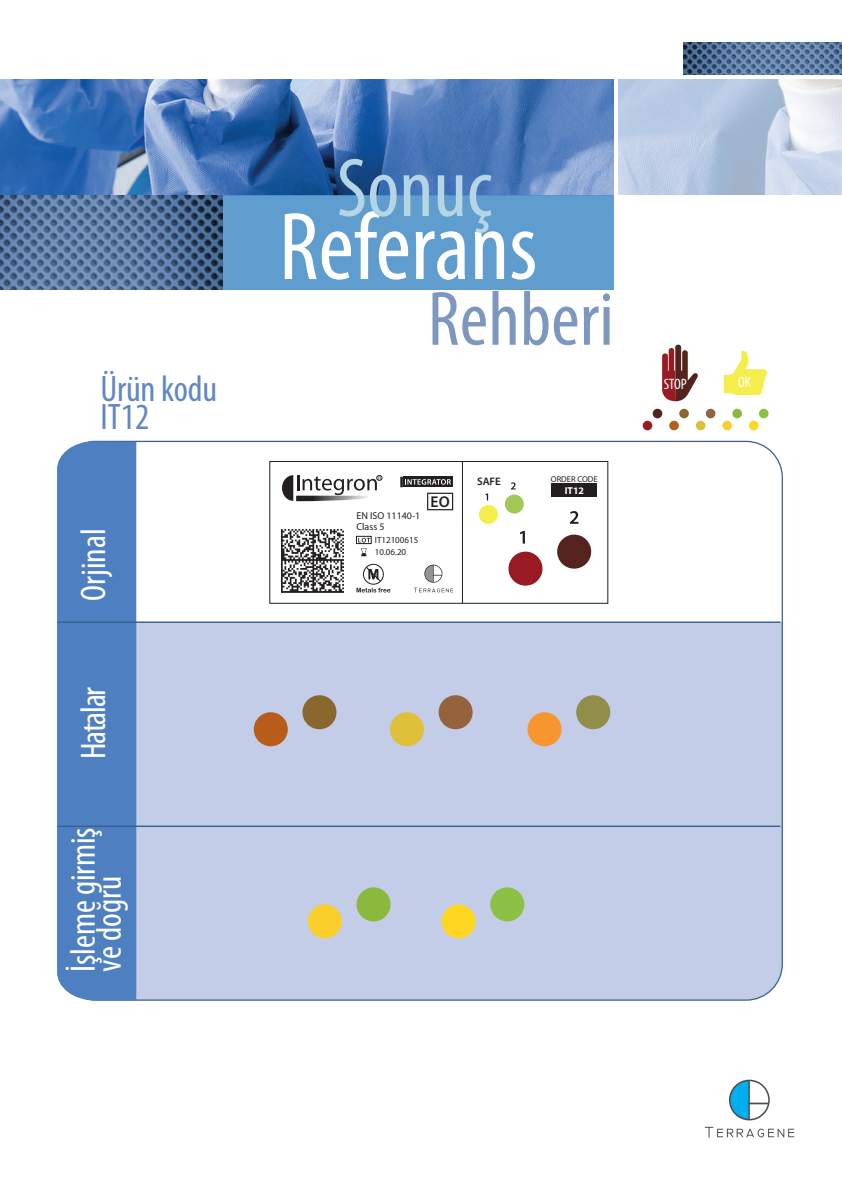
<style>
.page{position:relative;width:842px;height:1191px;background:#fff}
.page>*{position:absolute;margin:0;border:0;box-sizing:border-box;transform-origin:0 0}
.t1{font:condensed 97.2px "Myriad Pro";color:#fff}
.t2{font:condensed 84px "Myriad Pro";color:#b5d5e6}
.t3{font:condensed 77.8px "Myriad Pro";letter-spacing:.005em;color:#7d97be}
.t4{font:condensed 37px/28.6px "Myriad Pro";letter-spacing:-.005em;color:#6088c2}
.t5{font:condensed 35.6px/26px "Myriad Pro";letter-spacing:-.005em;color:#fff}
.t6{font:condensed 35.6px "Myriad Pro";letter-spacing:-.035em;color:#fff}
.t7{font:600 15.6px "Myriad Pro";color:#231f20}
.t8{font:condensed 15px "Myriad Pro";color:#fff}
.t9{font:600 11px "Myriad Pro";color:#231f20}
.t10{font:10px/10.4px "Myriad Pro";color:#231f20}
.t11{font:700 10px "Myriad";color:#fff}
.t12{font:9px/12.2px "Myriad Pro";color:#231f20}
.t13{font:8.4px "Myriad Pro";color:#231f20}
</style>
<div class="page">
<div style="left:136px;top:622px;width:646px;height:378px;background:#c4cde7"></div>
<svg style="left:705px;top:1126px;width:89px;height:11px"></svg>
<svg style="left:729px;top:1079px;width:41px;height:41px"></svg>
<svg style="left:662px;top:344px;width:36px;height:58px"></svg>
<svg style="left:724px;top:351px;width:43px;height:44px"></svg>
<div style="left:643px;top:421px;width:9px;height:9px;background:#981b23;border-radius:50%"></div>
<div style="left:669px;top:421px;width:10px;height:9px;background:#b75c1a;border-radius:50%"></div>
<div style="left:696px;top:421px;width:9px;height:9px;background:#dec03a;border-radius:50%"></div>
<div style="left:722px;top:421px;width:10px;height:9px;background:#face2b;border-radius:50%"></div>
<div style="left:749px;top:421px;width:9px;height:9px;background:#ffd723;border-radius:50%"></div>
<div style="left:653px;top:409px;width:9px;height:9px;background:#55231e;border-radius:50%"></div>
<div style="left:679px;top:409px;width:10px;height:9px;background:#89672e;border-radius:50%"></div>
<div style="left:706px;top:409px;width:9px;height:9px;background:#94623b;border-radius:50%"></div>
<div style="left:732px;top:409px;width:10px;height:9px;background:#8ab93e;border-radius:50%"></div>
<div style="left:759px;top:409px;width:9px;height:9px;background:#8bc145;border-radius:50%"></div>
<div style="left:57px;top:441px;width:79px;height:559px;background:#4e7fc1"></div>
<hr style="left:57px;top:621px;width:723px;height:2px;background:#396094">
<hr style="left:57px;top:825px;width:723px;height:2px;background:#396094">
<div style="left:270px;top:461px;width:338px;height:142px;background:#fff;border:1px solid #231f20"></div>
<hr style="left:462px;top:461px;width:1px;height:142px;background:#231f20">
<svg style="left:282px;top:475px;width:100px;height:26px"></svg>
<div style="left:404px;top:477px;width:49px;height:10px;background:#231f20"></div>
<svg style="left:400px;top:477px;width:51px;height:10px"></svg>
<svg style="left:358px;top:538px;width:11px;height:4px"></svg>
<div style="left:356px;top:536px;width:15px;height:8px;border:1px solid #231f20"></div>
<svg style="left:361px;top:548px;width:5px;height:8px"></svg>
<svg style="left:356px;top:564px;width:34px;height:28px"></svg>
<svg style="left:427px;top:493px;width:26px;height:17px"></svg>
<div style="left:552px;top:484px;width:45px;height:13px;background:#231f20"></div>
<svg style="left:414px;top:564px;width:39px;height:28px"></svg>
<svg style="left:520px;top:531px;width:5px;height:12px"></svg>
<svg style="left:570px;top:511px;width:8px;height:13px"></svg>
<svg style="left:485px;top:493px;width:3px;height:7px"></svg>
<svg style="left:511px;top:482px;width:5px;height:7px"></svg>
<div style="left:479px;top:505px;width:19px;height:19px;background:#f4ed4b;border-radius:50%"></div>
<div style="left:505px;top:494px;width:19px;height:19px;background:#a4c857;border-radius:50%"></div>
<img style="left:281px;top:530px;width:63px;height:62px">
<div style="left:508px;top:551px;width:34px;height:34px;background:#981b23;border-radius:50%"></div>
<div style="left:557px;top:534px;width:34px;height:34px;background:#55231e;border-radius:50%"></div>
<div style="left:254px;top:712px;width:34px;height:34px;background:#b75c1a;border-radius:50%"></div>
<div style="left:302px;top:695px;width:34px;height:34px;background:#89672e;border-radius:50%"></div>
<div style="left:308px;top:904px;width:34px;height:34px;background:#face2b;border-radius:50%"></div>
<div style="left:357px;top:887px;width:34px;height:34px;background:#8ab93e;border-radius:50%"></div>
<div style="left:441px;top:904px;width:35px;height:34px;background:#ffd723;border-radius:50%"></div>
<div style="left:490px;top:887px;width:34px;height:34px;background:#8bc145;border-radius:50%"></div>
<div style="left:390px;top:712px;width:34px;height:34px;background:#dec03a;border-radius:50%"></div>
<div style="left:439px;top:695px;width:34px;height:34px;background:#94623b;border-radius:50%"></div>
<div style="left:527px;top:712px;width:34px;height:34px;background:#f7952e;border-radius:50%"></div>
<div style="left:576px;top:695px;width:34px;height:34px;background:#918e4c;border-radius:50%"></div>
<img style="left:0;top:79px;width:614px;height:116px">
<div style="left:222px;top:195px;width:394px;height:95px;background:#5f9dce"></div>
<svg style="left:618px;top:79px;width:224px;height:116px;background:#c0cee4"></svg>
<hr style="left:614px;top:39px;width:4px;height:257px;background:#fff">
<img style="left:683px;top:43px;width:159px;height:32px">
<img style="left:0;top:195px;width:222px;height:95px">
<h2 class="t2" style="left:337px;top:137px;width:157px">Sonuç</h2>
<h1 class="t1" style="left:279px;top:188px;width:260px">Referans</h1>
<h3 class="t3" style="left:428px;top:272px;width:187px">Rehberi</h3>
<p class="t4" style="left:100px;top:373px;width:118px">Ürün kodu<br>IT12</p>
<p class="t8" style="left:664px;top:375px;width:25px">STOP</p>
<p class="t8" style="left:738px;top:373px;width:14px">OK</p>
<p class="t5" style="left:80px;top:601px;width:74px;rotate:-90deg">Orjinal</p>
<p class="t6" style="left:72px;top:759px;width:74px;rotate:-90deg">Hatalar</p>
<p class="t5" style="left:70px;top:971px;width:146px;rotate:-90deg">İşleme girmiş ve doğru</p>
<p class="t10" style="left:356px;top:510px;width:65px">EN ISO 11140-1<br>Class 5</p>
<p class="t12" style="left:375px;top:533px;width:45px">IT12100615<br>10.06.20</p>
<p class="t7" style="left:431px;top:491px;width:21px">EO</p>
<p class="t9" style="left:477px;top:475px;width:25px">SAFE</p>
<p class="t13" style="left:551px;top:474px;width:48px">ORDER CODE</p>
<p class="t11" style="left:565px;top:486px;width:21px">IT12</p>
</div>
